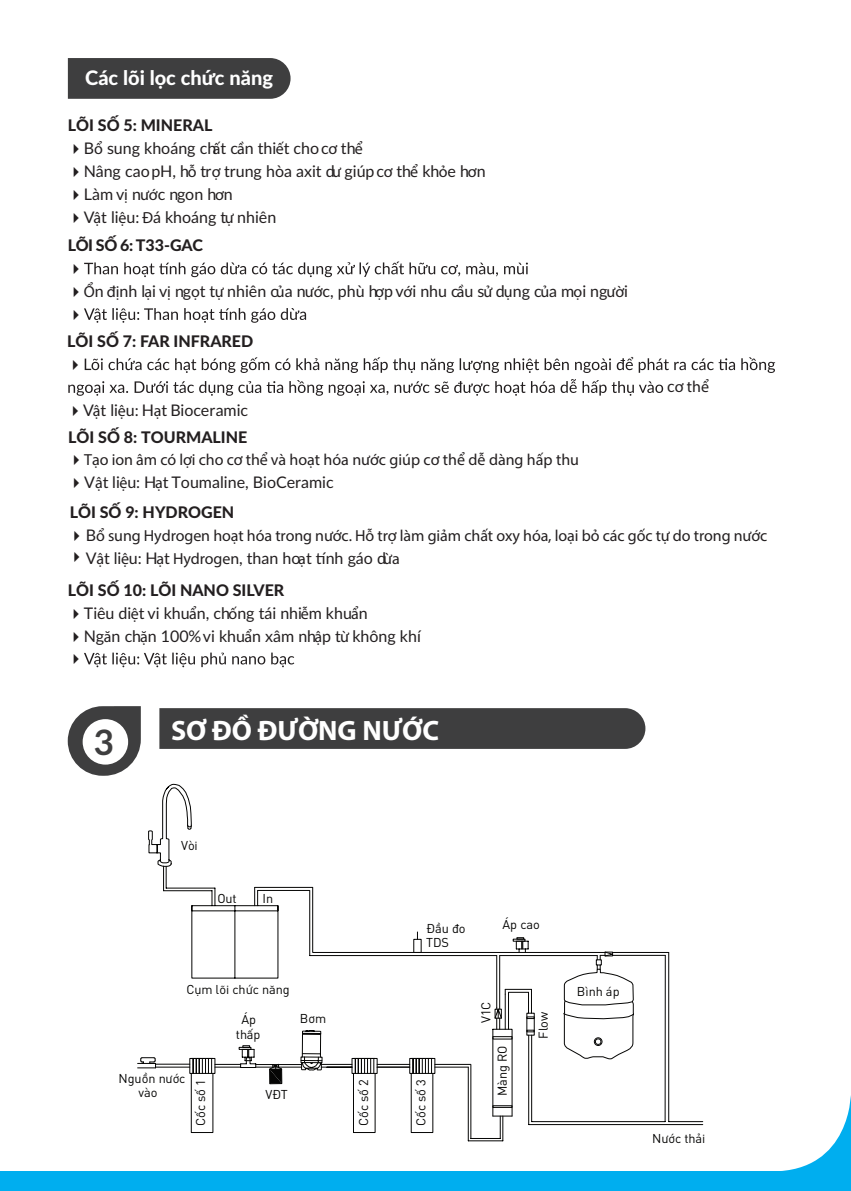
<style>
.page{position:relative;width:851px;height:1191px;background:#fff}
.page>*{position:absolute;margin:0;border:0;box-sizing:border-box;transform-origin:0 0}
.t1{font:700 35px "Lato";color:#3e3e3f}
.t2{font:700 28px "Myriad Pro";color:#fff}
.t3{font:800 20px "Lato";color:#fff}
.t4{font:16px/28.8px "Lato";color:#231f20}
.t5{font:16px "Myriad Pro";letter-spacing:-.005em;color:#231f20}
.t6{font:800 16px "Lato";color:#231f20}
.t7{font:12.8px/15.4px "Oxy Vietnam";color:#050504}
.s1{font-family:"Myriad Pro"}
.s2{font-weight:800}
.s3{font-family:"Lato"}
</style>
<div class="page">
<div style="left:0;top:1171px;width:850px;height:20px;background:#00aeef"></div>
<svg style="left:782px;top:1103px;width:68px;height:68px"></svg>
<div style="left:68px;top:58px;width:222px;height:41px;background:#3e3e3f"></div>
<svg style="left:68px;top:706px;width:73px;height:69px"></svg>
<svg style="left:85px;top:357px;width:690px;height:16px"></svg>
<svg style="left:68px;top:379px;width:595px;height:17px"></svg>
<div style="left:159px;top:708px;width:486px;height:41px;background:#3e3e3f"></div>
<svg style="left:503px;top:952px;width:200px;height:173px"></svg>
<svg style="left:503px;top:937px;width:166px;height:179px"></svg>
<svg style="left:148px;top:783px;width:355px;height:358px"></svg>
<svg style="left:137px;top:1029px;width:334px;height:104px"></svg>
<svg style="left:187px;top:824px;width:5px;height:6px"></svg>
<svg style="left:84px;top:261px;width:444px;height:16px"></svg>
<svg style="left:84px;top:308px;width:222px;height:15px"></svg>
<svg style="left:84px;top:652px;width:210px;height:15px"></svg>
<p class="t3" style="left:85px;top:63px;width:189px">Các lõi lọc chức năng</p>
<p class="t6" style="left:68px;top:114px;width:146px">LÕI SỐ 5: MINERAL</p>
<p class="t4" style="left:68px;top:133px;width:296px">✔B<span class="s1">ổ</span> sung khoáng ch<span class="s1">ấ</span>t c<span class="s1">ầ</span>n thi<span class="s1">ế</span>t cho c<span class="s1">ơ</span> th<span class="s1">ể</span></p>
<p class="t4" style="left:68px;top:156px;width:419px">✔Nâng cao pH, h<span class="s1">ỗ</span> tr<span class="s1">ợ</span> trung hòa axit d<span class="s1">ư</span> giúp c<span class="s1">ơ</span> th<span class="s1">ể</span> kh<span class="s1">ỏ</span>e h<span class="s1">ơ</span>n</p>
<p class="t4" style="left:68px;top:179px;width:166px">✔Làm v<span class="s1">ị</span> n<span class="s1">ướ</span>c ngon h<span class="s1">ơ</span>n</p>
<p class="t4" style="left:68px;top:202px;width:210px">✔V<span class="s1">ậ</span>t li<span class="s1">ệ</span>u: <span class="s1">Đ</span>á khoáng t<span class="s1">ự</span> nhiên<br><span class="s2">LÕI SỐ 6: T33-GAC</span></p>
<p class="t4" style="left:68px;top:276px;width:561px">✔<span class="s1">Ổ</span>n <span class="s1">đị</span>nh l<span class="s1">ạ</span>i v<span class="s1">ị</span> ng<span class="s1">ọ</span>t t<span class="s1">ự</span> nhiên c<span class="s1">ủ</span>a n<span class="s1">ướ</span>c, phù h<span class="s1">ợ</span>p v<span class="s1">ớ</span>i nhu c<span class="s1">ầ</span>u s<span class="s1">ử</span> d<span class="s1">ụ</span>ng c<span class="s1">ủ</span>a m<span class="s1">ọ</span>i ng<span class="s1">ườ</span>i</p>
<p class="t6" style="left:67px;top:329px;width:188px">LÕI SỐ 7: FAR INFRARED</p>
<p class="t4" style="left:67px;top:395px;width:182px">✔V<span class="s1">ậ</span>t li<span class="s1">ệ</span>u: H<span class="s1">ạ</span>t Bioceramic</p>
<p class="t6" style="left:68px;top:425px;width:180px">LÕI SỐ 8: TOURMALINE</p>
<p class="t5" style="left:68px;top:450px;width:512px">✔Tạo ion âm có lợi cho cơ thể và hoạt hóa nước giúp cơ thể dễ dàng hấp thu</p>
<p class="t4" style="left:68px;top:467px;width:267px">✔V<span class="s1">ậ</span>t li<span class="s1">ệ</span>u: H<span class="s1">ạ</span>t Toumaline, BioCeramic</p>
<p class="t5" style="left:667px;top:377px;width:43px"><span class="s3">c</span>ơ thể</p>
<p class="t6" style="left:70px;top:500px;width:166px">LÕI SỐ 9: HYDROGEN</p>
<p class="t5" style="left:69px;top:526px;width:700px">✔<span class="s3">B</span>ổ sung Hydrogen hoạt hóa trong nước. Hỗ trợ làm giảm chất oxy hóa, loại bỏ các gốc tự do trong nước</p>
<p class="t4" style="left:86px;top:543px;width:315px">V<span class="s1">ậ</span>t li<span class="s1">ệ</span>u: H<span class="s1">ạ</span>t <span class="s1">Hydrogen</span>, than ho<span class="s1">ạ</span>t tính gáo d<span class="s1">ừa</span></p>
<p class="t6" style="left:68px;top:578px;width:218px">LÕI SỐ 10: LÕI NANO SILVER</p>
<p class="t4" style="left:68px;top:598px;width:301px">✔Tiêu di<span class="s1">ệ</span>t vi khu<span class="s1">ẩ</span>n, ch<span class="s1">ố</span>ng tái nhi<span class="s1">ễ</span>m khu<span class="s1">ẩ</span>n</p>
<p class="t4" style="left:68px;top:620px;width:354px">✔Ng<span class="s1">ă</span>n ch<span class="s1">ặ</span>n 100%vi khu<span class="s1">ẩ</span>n xâm nh<span class="s1">ậ</span>p t<span class="s1">ừ</span> không khí</p>
<h1 class="t1" style="left:94px;top:716px;width:22px">3</h1>
<h2 class="t2" style="left:171px;top:712px;width:269px">SƠ ĐỒ ĐƯỜNG NƯỚC</h2>
<p class="t7" style="left:181px;top:837px;width:18px">Vòi</p>
<p class="t7" style="left:217px;top:889px;width:21px">Out</p>
<p class="t7" style="left:262px;top:890px;width:12px">In</p>
<p class="t7" style="left:186px;top:981px;width:105px">Cụm lõi chức năng</p>
<p class="t7" style="left:236px;top:1010px;width:26px;text-align:center">Áp thấp</p>
<p class="t7" style="left:300px;top:1010px;width:28px">Bơm</p>
<p class="t7" style="left:426px;top:921px;width:41px;line-height:13.4px">Ðầu đo<br>TDS</p>
<p class="t7" style="left:138px;top:1071px;width:48px;line-height:14px;text-indent:-20px">Nguồn nước vào</p>
<p class="t7" style="left:192px;top:1126px;width:49px;rotate:-90deg">Cốc số 1</p>
<p class="t7" style="left:355px;top:1126px;width:49px;rotate:-90deg">Cốc số 2</p>
<p class="t7" style="left:412px;top:1126px;width:49px;rotate:-90deg">Cốc số 3</p>
<p class="t7" style="left:265px;top:1085px;width:24px">VÐT</p>
<p class="t7" style="left:502px;top:916px;width:39px">Áp cao</p>
<p class="t7" style="left:477px;top:1023px;width:23px;rotate:-90deg">V1C</p>
<p class="t7" style="left:534px;top:1039px;width:28px;rotate:-90deg">Flow</p>
<p class="t7" style="left:493px;top:1096px;width:52px;rotate:-90deg">Màng RO</p>
<p class="t7" style="left:577px;top:983px;width:44px">Bình áp</p>
<p class="t7" style="left:652px;top:1129px;width:55px">Nước thải</p>
</div>
